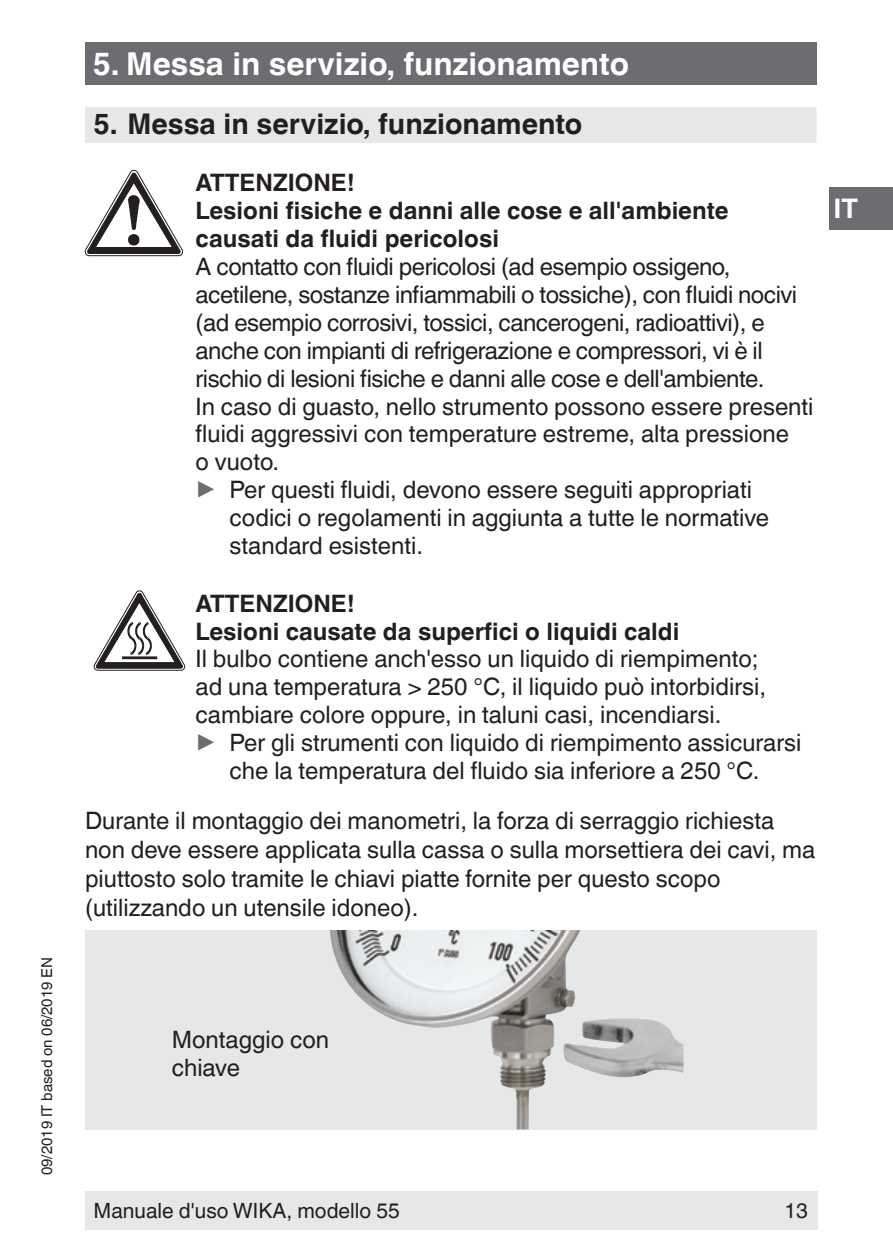
<style>
.page{position:relative;width:893px;height:1259px;background:#fff}
.page>*{position:absolute;margin:0;border:0;box-sizing:border-box;transform-origin:0 0}
.t1{font:700 31.5px "Helvetica World";color:#fff}
.t2{font:700 28.5px "Helvetica World";color:#231f20}
.t3{font:700 27px "Helvetica World";color:#fff}
.t4{font:24px/28.8px "Helvetica World";color:#231f20}
.t5{font:24px "Helvetica World";letter-spacing:-.02em;color:#231f20}
.t6{font:700 24px/27.9px "Helvetica World";color:#231f20}
.t7{font:21px "Helvetica World";color:#231f20}
.t8{font:15px "Helvetica World";color:#231f20}
.s1{font-size:26.7px;color:#6c6d70}
</style>
<div class="page">
<div style="left:829px;top:187px;width:64px;height:43px;background:#6c6d70"></div>
<div style="left:85px;top:1191px;width:733px;height:38px;background:#e6e7e9"></div>
<div style="left:85px;top:43px;width:731px;height:42px;background:#6c6d70"></div>
<div style="left:85px;top:107px;width:731px;height:36px;background:#e6e7e9"></div>
<svg style="left:85px;top:170px;width:98px;height:86px"></svg>
<svg style="left:94px;top:591px;width:91px;height:79px"></svg>
<div style="left:85px;top:929px;width:731px;height:200px;background:#e6e7e9"></div>
<img style="left:330px;top:930px;width:354px;height:199px">
<p class="t8" style="left:38px;top:1175px;width:220px;rotate:-90deg">09/2019 IT based on 06/2019 EN</p>
<h1 class="t1" style="left:93px;top:46px;width:538px">5. Messa in servizio, funzionamento</h1>
<p class="t2" style="left:94px;top:108px;width:490px">5. Messa in servizio, funzionamento</p>
<p class="t6" style="left:196px;top:169px;width:534px">ATTENZIONE!<br>Lesioni fisiche e danni alle cose e all'ambiente causati da fluidi pericolosi</p>
<p class="t5" style="left:196px;top:253px;width:536px">A contatto con fluidi pericolosi (ad esempio ossigeno,</p>
<p class="t5" style="left:196px;top:280px;width:603px">acetilene, sostanze infiammabili o tossiche), con fluidi nocivi</p>
<p class="t5" style="left:196px;top:308px;width:571px">(ad esempio corrosivi, tossici, cancerogeni, radioattivi), e</p>
<p class="t5" style="left:196px;top:336px;width:569px">anche con impianti di refrigerazione e compressori, vi è il</p>
<p class="t5" style="left:196px;top:364px;width:570px">rischio di lesioni fisiche e danni alle cose e dell'ambiente.</p>
<p class="t4" style="left:196px;top:392px;width:619px">In caso di guasto, nello strumento possono essere presenti</p>
<p class="t4" style="left:196px;top:420px;width:595px">fluidi aggressivi con temperature estreme, alta pressione</p>
<p class="t4" style="left:196px;top:448px;width:85px">o vuoto.</p>
<p class="t4" style="left:196px;top:475px;width:558px"><span class="s1">▶</span> Per questi fluidi, devono essere seguiti appropriati</p>
<p class="t4" style="left:230px;top:503px;width:541px">codici o regolamenti in aggiunta a tutte le normative</p>
<p class="t4" style="left:230px;top:531px;width:195px">standard esistenti.</p>
<p class="t6" style="left:196px;top:589px;width:485px">ATTENZIONE!<br>Lesioni causate da superfici o liquidi caldi</p>
<p class="t4" style="left:196px;top:645px;width:564px">Il bulbo contiene anch'esso un liquido di riempimento;</p>
<p class="t4" style="left:196px;top:672px;width:572px">ad una temperatura &gt; 250 °C, il liquido può intorbidirsi,</p>
<p class="t4" style="left:196px;top:700px;width:527px">cambiare colore oppure, in taluni casi, incendiarsi.</p>
<p class="t4" style="left:196px;top:728px;width:607px"><span class="s1">▶</span> Per gli strumenti con liquido di riempimento assicurarsi</p>
<p class="t4" style="left:230px;top:756px;width:531px">che la temperatura del fluido sia inferiore a 250 °C.</p>
<p class="t4" style="left:85px;top:807px;width:732px">Durante il montaggio dei manometri, la forza di serraggio richiesta non deve essere applicata sulla cassa o sulla morsettiera dei cavi, ma piuttosto solo tramite le chiavi piatte fornite per questo scopo (utilizzando un utensile idoneo).</p>
<p class="t3" style="left:833px;top:193px;width:26px">IT</p>
<p class="t4" style="left:172px;top:1024px;width:159px">Montaggio con chiave</p>
<p class="t7" style="left:94px;top:1198px;width:308px">Manuale d'uso WIKA, modello 55</p>
<p class="t7" style="left:785px;top:1198px;width:25px">13</p>
</div>
